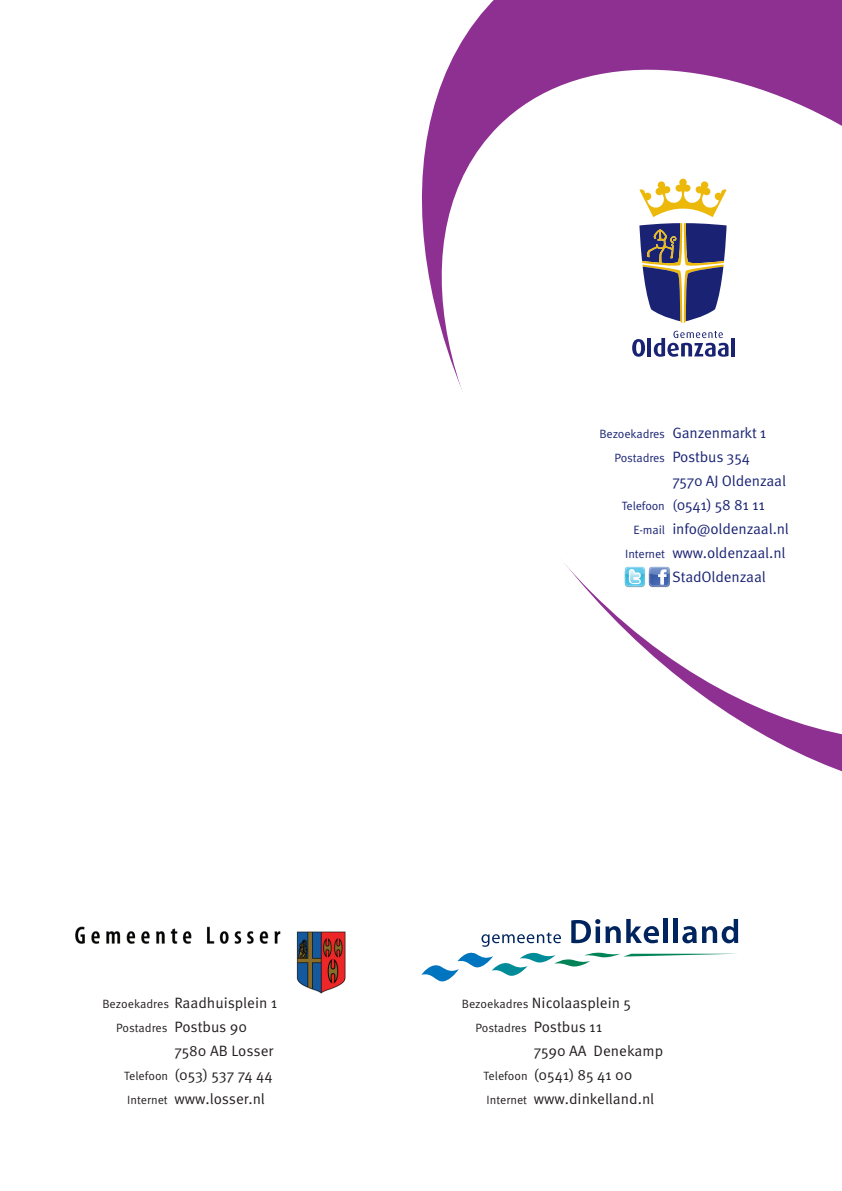
<style>
.page{position:relative;width:842px;height:1191px;background:#fff}
.page>*{position:absolute;margin:0;border:0;box-sizing:border-box;transform-origin:0 0}
.t1{font:15px/24px "Meta Pro Norm";color:#231f20;text-align:justify}
.t2{font:15px/24px "Meta Pro Norm";letter-spacing:-.01em;color:#1a2373;text-align:center}
.t3{font:12px "Meta Pro Norm";letter-spacing:-.005em;color:#231f20}
.s1{font-size:12px}
.s2{font-size:15px}
.s3{font-size:14px}
</style>
<div class="page">
<svg style="left:421px;top:0;width:421px;height:764px"></svg>
<div style="left:571px;top:156px;width:225px;height:224px;background:#fff"></div>
<svg style="left:632px;top:339px;width:13px;height:18px"></svg>
<hr style="left:648px;top:338px;width:3px;height:18px;background:#1a2373">
<svg style="left:654px;top:331px;width:74px;height:26px"></svg>
<hr style="left:731px;top:338px;width:4px;height:18px;background:#1a2373">
<svg style="left:639px;top:179px;width:87px;height:38px"></svg>
<svg style="left:639px;top:223px;width:88px;height:100px"></svg>
<img style="left:649px;top:566px;width:21px;height:22px">
<img style="left:649px;top:571px;width:21px;height:11px">
<img style="left:625px;top:566px;width:21px;height:22px">
<img style="left:625px;top:571px;width:21px;height:11px">
<img style="left:75px;top:926px;width:271px;height:68px">
<svg style="left:421px;top:919px;width:317px;height:62px"></svg>
<p class="t1" style="left:102px;top:990px;width:177px"><span class="s1">Bezoekadres</span> Raadhuisplein 1</p>
<p class="t3" style="left:116px;top:1019px;width:132px">Postadres <span class="s2">Postbus 90</span></p>
<p class="t1" style="left:124px;top:1038px;width:151px;text-indent:50px">7580 AB Losser <span class="s1">Telefoon</span> (053) 537 74 44<br><span class="s1">Internet</span> www.losser.nl</p>
<p class="t2" style="left:599px;top:420px;width:168px"><span class="s1">Bezoekadres</span> Ganzenmarkt 1<br><span class="s1">Postadres</span> Postbus 354</p>
<p class="t2" style="left:622px;top:468px;width:166px;text-align:left;text-indent:51px">7570 AJ Oldenzaal<br><span class="s1">Telefoon</span> <span class="s3">(</span>0541) 58 81 11</p>
<p class="t2" style="left:633px;top:516px;width:157px"><span class="s1">E-mail</span> info@oldenzaal.nl</p>
<p class="t2" style="left:625px;top:540px;width:162px"><span class="s1">Internet</span> www.oldenzaal.nl</p>
<p class="t2" style="left:672px;top:564px;width:95px">StadOldenzaal</p>
<p class="t1" style="left:462px;top:990px;width:171px"><span class="s1">Bezoekadres</span> Nicolaasplein 5</p>
<p class="t3" style="left:475px;top:1019px;width:128px">Postadres <span class="s2">Postbus 11</span></p>
<p class="t1" style="left:483px;top:1038px;width:181px;text-align:left;text-indent:50px">7590 AA Denekamp<br><span class="s1">Telefoon</span> (0541) 85 41 00<br><span class="s1">Internet</span> www.dinkelland.nl</p>
</div>
